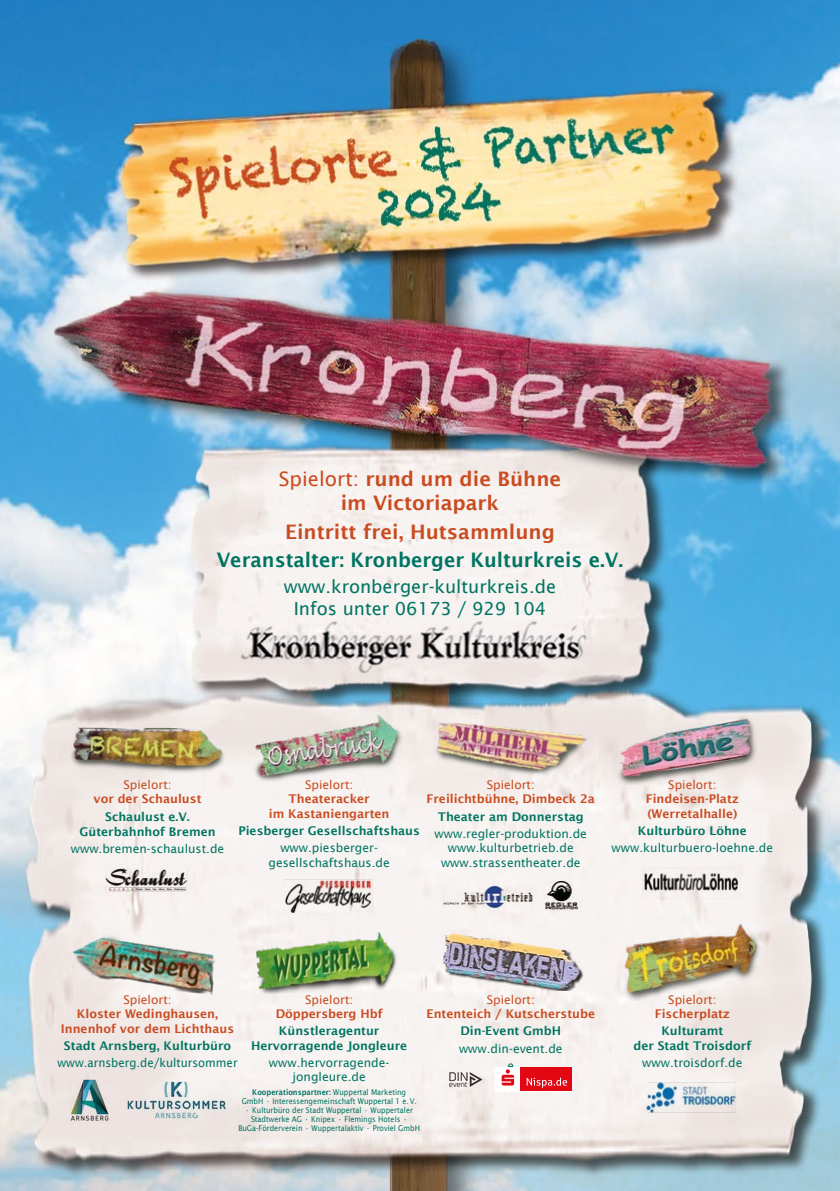
<style>
.page{position:relative;width:840px;height:1191px;background:#fff}
.page>*{position:absolute;margin:0;border:0;box-sizing:border-box;transform-origin:0 0}
.t1{font:600 20px/24px "Lucida Sans";color:#ca4b20;text-align:center}
.t2{font:600 20px "Lucida Sans";color:#007462}
.t3{font:18px/21.6px "Lucida Sans";color:#007462;text-align:center}
.t4{font:12px/14.4px "Lucida Sans";color:#007462;text-align:center}
.t5{font:600 12px/14.4px "Lucida Sans";color:#007462;text-align:center}
.t6{font:600 12px/14.4px "Lucida Sans";color:#ca4b20;text-align:center}
.t7{font:12px "Lucida Sans";color:#ca4b20}
.t8{font:12px "Lucida Sans";color:#007462;scale:.95 1}
.t9{font:8px/9px "Lucida Sans";color:#007462;text-align:center;scale:.9 1}
.s1{font-weight:400}
.s2{font-weight:600}
</style>
<div class="page">
<img style="left:0;top:0;width:839px;height:1191px">
<img style="left:246px;top:710px;width:166px;height:75px">
<img style="left:427px;top:720px;width:166px;height:57px">
<img style="left:609px;top:712px;width:165px;height:73px">
<img style="left:65px;top:930px;width:165px;height:67px">
<img style="left:609px;top:920px;width:165px;height:80px">
<img style="left:644px;top:1077px;width:94px;height:39px">
<img style="left:278px;top:874px;width:101px;height:44px">
<img style="left:441px;top:878px;width:98px;height:30px">
<img style="left:543px;top:879px;width:37px;height:32px">
<img style="left:65px;top:722px;width:165px;height:52px">
<img style="left:97px;top:857px;width:101px;height:41px">
<img style="left:246px;top:929px;width:166px;height:64px">
<img style="left:427px;top:930px;width:166px;height:60px">
<div style="left:495px;top:1066px;width:25px;height:25px;background:#fff"></div>
<div style="left:520px;top:1066px;width:51px;height:25px;background:#f7f3f0"></div>
<div style="left:520px;top:1067px;width:51px;height:24px;background:#e30613"></div>
<svg style="left:501px;top:1069px;width:13px;height:16px"></svg>
<svg style="left:526px;top:1077px;width:41px;height:10px"></svg>
<img style="left:446px;top:1064px;width:41px;height:29px">
<img style="left:231px;top:618px;width:377px;height:59px">
<img style="left:636px;top:862px;width:111px;height:41px">
<img style="left:62px;top:1078px;width:170px;height:45px">
<h1 class="t1" style="left:278px;top:467px;width:284px"><span class="s1">Spielort:</span> rund um die Bühne im Victoriapark</h1>
<h1 class="t1" style="left:285px;top:519px;width:271px">Eintritt frei, Hutsammlung</h1>
<h1 class="t2" style="left:216px;top:548px;width:408px">Veranstalter: Kronberger Kulturkreis e.V.</h1>
<h2 class="t3" style="left:283px;top:576px;width:274px">www.kronberger-kulturkreis.de<br>Infos unter 06173 / 929 104</h2>
<p class="t7" style="left:123px;top:778px;width:50px">Spielort:</p>
<p class="t6" style="left:93px;top:792px;width:109px">vor der Schaulust</p>
<p class="t5" style="left:79px;top:809px;width:137px">Schaulust e.V.<br>Güterbahnhof Bremen</p>
<p class="t4" style="left:71px;top:842px;width:155px">www.bremen-schaulust.de</p>
<p class="t7" style="left:305px;top:778px;width:50px">Spielort:</p>
<p class="t6" style="left:269px;top:792px;width:122px">Theateracker<br>im Kastaniengarten</p>
<p class="t5" style="left:238px;top:823px;width:183px">Piesberger Gesellschaftshaus</p>
<p class="t4" style="left:268px;top:841px;width:122px">www.piesberger&shy;gesellschaftshaus.de</p>
<p class="t7" style="left:486px;top:778px;width:50px">Spielort:</p>
<p class="t6" style="left:426px;top:792px;width:170px">Freilichtbühne, Dimbeck 2a</p>
<p class="t5" style="left:437px;top:809px;width:148px">Theater am Donnerstag</p>
<p class="t4" style="left:434px;top:826px;width:154px">www.regler-produktion.de www.kulturbetrieb.de www.strassentheater.de</p>
<p class="t7" style="left:668px;top:778px;width:50px">Spielort:</p>
<p class="t6" style="left:645px;top:792px;width:95px;text-align:left">Findeisen-Platz (Werretalhalle)</p>
<p class="t5" style="left:637px;top:823px;width:110px">Kulturbüro Löhne</p>
<p class="t4" style="left:611px;top:841px;width:163px">www.kulturbuero-loehne.de</p>
<p class="t7" style="left:123px;top:992px;width:50px">Spielort:</p>
<p class="t6" style="left:61px;top:1006px;width:175px">Kloster Wedinghausen,<br>Innenhof vor dem Lichthaus</p>
<p class="t5" style="left:64px;top:1038px;width:169px">Stadt Arnsberg, Kulturbüro</p>
<p class="t8" style="left:57px;top:1055px;width:191px">www.arnsberg.de/kultursommer</p>
<p class="t7" style="left:305px;top:992px;width:50px">Spielort:</p>
<p class="t6" style="left:275px;top:1006px;width:108px">Döppersberg Hbf</p>
<p class="t5" style="left:251px;top:1023px;width:158px">Künstleragentur<br>Hervorragende Jongleure</p>
<p class="t4" style="left:269px;top:1055px;width:122px">www.hervorragende&shy;jongleure.de</p>
<p class="t9" style="left:241px;top:1087px;width:196px"><span class="s2">Kooperationspartner:</span> Wuppertal Marketing<br>GmbH • Interessengemeinschaft Wuppertal 1 e.V.</p>
<p class="t9" style="left:238px;top:1105px;width:203px">• Kulturbüro der Stadt Wuppertal • Wuppertaler<br>Stadtwerke AG • Knipex • Flemings Hotels •<br>BuGa-Förderverein • Wuppertalaktiv • Proviel GmbH</p>
<p class="t7" style="left:486px;top:992px;width:50px">Spielort:</p>
<p class="t6" style="left:426px;top:1006px;width:170px">Ententeich / Kutscherstube</p>
<p class="t5" style="left:460px;top:1023px;width:102px">Din-Event GmbH</p>
<p class="t4" style="left:459px;top:1039px;width:105px;line-height:17.2px">www.din-event.de e</p>
<p class="t7" style="left:668px;top:992px;width:50px">Spielort:</p>
<p class="t6" style="left:654px;top:1006px;width:77px">Fischerplatz</p>
<p class="t5" style="left:633px;top:1023px;width:119px">Kulturamt<br>der Stadt Troisdorf</p>
<p class="t4" style="left:642px;top:1055px;width:102px">www.troisdorf.de</p>
</div>
